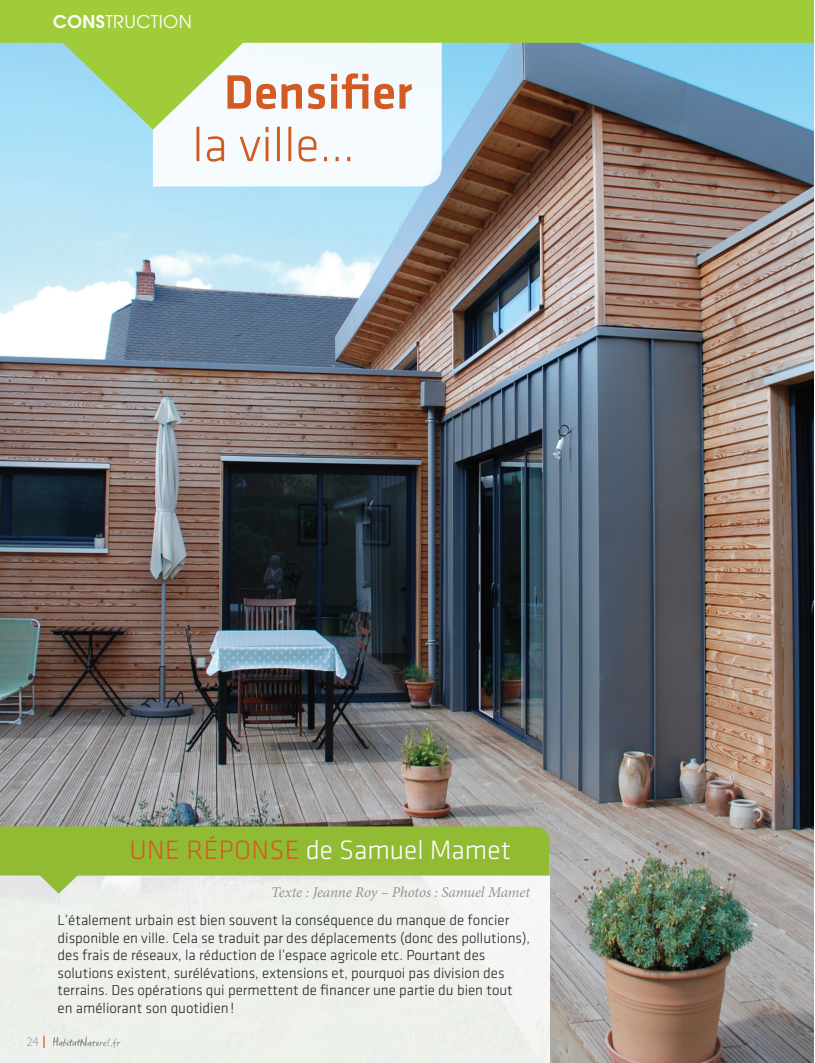
<style>
.page{position:relative;width:815px;height:1063px;background:#fff}
.page>*{position:absolute;margin:0;border:0;box-sizing:border-box;transform-origin:0 0}
.t1{font:500 50px "Klavika";color:#d25b24}
.t2{font:50px "Klavika Light OSF";color:#d25b24}
.t3{font:27.5px "Klavika Light OSF";color:#fff}
.t4{font:17.5px "Te X Gyre Adventor";letter-spacing:.025em;color:#fff}
.t5{font:300 15px/17.5px "Klavika";color:#231f20}
.t6{font:italic 15px "Minion Pro";letter-spacing:-.01em;color:#939598}
.t7{font:300 12.5px "Gill Sans";color:#939598}
.s1{font-weight:700}
.s2{color:#d25b24}
</style>
<div class="page">
<img style="left:0;top:60px;width:814px;height:1003px">
<div style="left:153px;top:60px;width:289px;height:126px;background:#f5fbfe"></div>
<svg style="left:0;top:0;width:814px;height:60px;background:#a2ce6e"></svg>
<div style="left:53px;top:13px;width:374px;height:22px;background:#a1cc3a"></div>
<div style="left:0;top:0;width:10px;height:10px;background:#a1cc3a"></div>
<svg style="left:61px;top:41px;width:184px;height:89px"></svg>
<div style="left:0;top:853px;width:550px;height:210px;background:#eef1eb"></div>
<svg style="left:0;top:826px;width:550px;height:68px"></svg>
<svg style="left:53px;top:1036px;width:67px;height:12px"></svg>
<svg style="left:43px;top:1036px;width:2px;height:12px"></svg>
<p class="t4" style="left:53px;top:7px;width:140px"><span class="s1">CONS</span>TRUCTION</p>
<h1 class="t1" style="left:224px;top:65px;width:190px">Densifier</h1>
<h1 class="t2" style="left:192px;top:119px;width:164px">la ville…</h1>
<p class="t7" style="left:26px;top:1035px;width:14px">24</p>
<h2 class="t3" style="left:130px;top:836px;width:383px"><span class="s2">UNE RÉPONSE</span> de Samuel Mamet</h2>
<p class="t6" style="left:271px;top:882px;width:260px">Texte : Jeanne Roy – Photos : Samuel Mamet</p>
<p class="t5" style="left:58px;top:912px;width:474px">L’étalement urbain est bien souvent la conséquence du manque de foncier disponible en ville. Cela se traduit par des déplacements (donc des pollutions), des frais de réseaux, la réduction de l’espace agricole etc. Pourtant des solutions existent, surélévations, extensions et, pourquoi pas division des terrains. Des opérations qui permettent de financer une partie du bien tout en améliorant son quotidien!</p>
</div>
